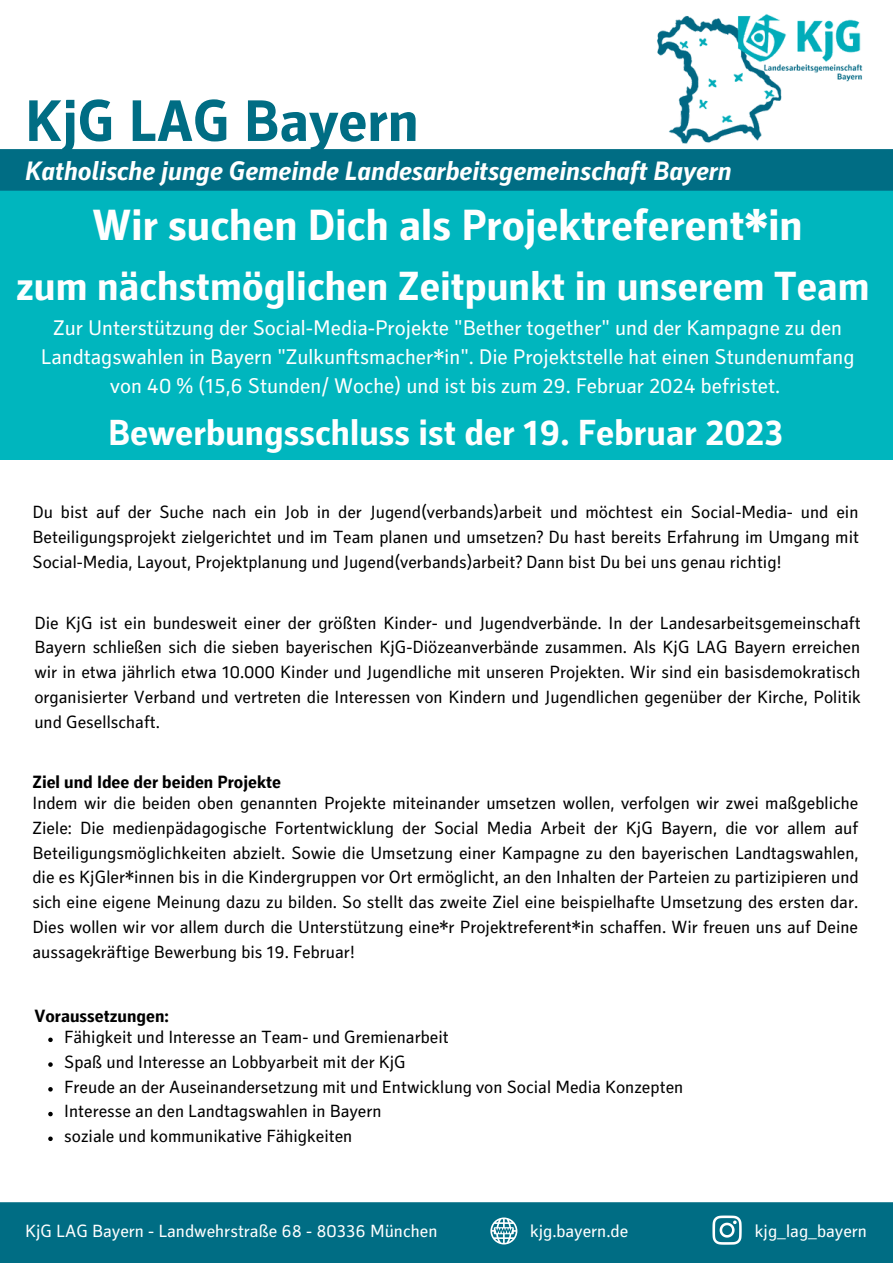
<style>
.page{position:relative;width:893px;height:1264px;background:#fff}
.page>*{position:absolute;margin:0;border:0;box-sizing:border-box;transform-origin:0 0}
.t1{font:700 59.25px "Secca Kj G";color:#006d84}
.t2{font:700 44.25px "Secca Kj G";color:#fff}
.t3{font:700 41.25px "Secca Kj G";color:#fff}
.t4{font:700 36.75px "Secca Kj G";color:#fff}
.t5{font:italic 700 27px "Secca Kj G";color:#fff}
.t6{font:21.6px/29.2px "Secca Kj G";color:#fff;text-align:center}
.t7{font:18px/24.8px "Secca Kj G";color:#000;text-align:justify}
.t8{font:18px "Secca Kj G";color:#fff}
.t9{font:700 18px "Secca Kj G";color:#000}
</style>
<div class="page">
<img style="left:657px;top:14px;width:206px;height:130px">
<div style="left:0;top:181px;width:892px;height:279px;background:#00b6be"></div>
<div style="left:0;top:149px;width:892px;height:42px;background:#006d84"></div>
<div style="left:0;top:1202px;width:892px;height:60px;background:#006d84"></div>
<svg style="left:490px;top:1217px;width:27px;height:27px"></svg>
<svg style="left:712px;top:1215px;width:29px;height:29px"></svg>
<svg style="left:48px;top:1037px;width:5px;height:5px"></svg>
<svg style="left:48px;top:1062px;width:5px;height:4px"></svg>
<svg style="left:48px;top:1087px;width:5px;height:4px"></svg>
<svg style="left:48px;top:1111px;width:5px;height:5px"></svg>
<svg style="left:48px;top:1136px;width:5px;height:4px"></svg>
<h1 class="t1" style="left:25px;top:99px;width:395px">KjG LAG Bayern</h1>
<h3 class="t5" style="left:25px;top:161px;width:708px">Katholische junge Gemeinde Landesarbeitsgemeinschaft Bayern</h3>
<h2 class="t2" style="left:92px;top:208px;width:711px">Wir suchen Dich als Projektreferent*in</h2>
<h3 class="t3" style="left:16px;top:270px;width:855px">zum nächstmöglichen Zeitpunkt in unserem Team</h3>
<p class="t6" style="left:41px;top:315px;width:815px">Zur Unterstützung der Social-Media-Projekte "Bether together" und der Kampagne zu den<br>Landtagswahlen in Bayern "Zulkunftsmacher*in". Die Projektstelle hat einen Stundenumfang von 40 % (15,6 Stunden/ Woche) und ist bis zum 29. Februar 2024 befristet.</p>
<h3 class="t4" style="left:108px;top:418px;width:677px">Bewerbungsschluss ist der 19. Februar 2023</h3>
<p class="t7" style="left:32px;top:502px;width:828px">Du bist auf der Suche nach ein Job in der Jugend(verbands)arbeit und möchtest ein Social-Media- und ein Beteiligungsprojekt zielgerichtet und im Team planen und umsetzen? Du hast bereits Erfahrung im Umgang mit Social-Media, Layout, Projektplanung und Jugend(verbands)arbeit? Dann bist Du bei uns genau richtig!</p>
<p class="t7" style="left:34px;top:612px;width:827px">Die KjG ist ein bundesweit einer der größten Kinder- und Jugendverbände. In der Landesarbeitsgemeinschaft Bayern schließen sich die sieben bayerischen KjG-Diözeanverbände zusammen. Als KjG LAG Bayern erreichen wir in etwa jährlich etwa 10.000 Kinder und Jugendliche mit unseren Projekten. Wir sind ein basisdemokratisch organisierter Verband und vertreten die Interessen von Kindern und Jugendlichen gegenüber der Kirche, Politik und Gesellschaft.</p>
<p class="t9" style="left:32px;top:775px;width:250px">Ziel und Idee der beiden Projekte</p>
<p class="t7" style="left:32px;top:793px;width:827px">Indem wir die beiden oben genannten Projekte miteinander umsetzen wollen, verfolgen wir zwei maßgebliche Ziele: Die medienpädagogische Fortentwicklung der Social Media Arbeit der KjG Bayern, die vor allem auf Beteiligungsmöglichkeiten abzielt. Sowie die Umsetzung einer Kampagne zu den bayerischen Landtagswahlen, die es KjGler*innen bis in die Kindergruppen vor Ort ermöglicht, an den Inhalten der Parteien zu partizipieren und sich eine eigene Meinung dazu zu bilden. So stellt das zweite Ziel eine beispielhafte Umsetzung des ersten dar.<br>Dies wollen wir vor allem durch die Unterstützung eine*r Projektreferent*in schaffen. Wir freuen uns auf Deine aussagekräftige Bewerbung bis 19. Februar!</p>
<p class="t9" style="left:34px;top:1009px;width:136px">Voraussetzungen:</p>
<p class="t7" style="left:64px;top:1027px;width:620px;text-align:left">Fähigkeit und Interesse an Team- und Gremienarbeit<br>Spaß und Interesse an Lobbyarbeit mit der KjG<br>Freude an der Auseinandersetzung mit und Entwicklung von Social Media Konzepten Interesse an den Landtagswahlen in Bayern<br>soziale und kommunikative Fähigkeiten</p>
<p class="t8" style="left:25px;top:1224px;width:414px">KjG LAG Bayern - Landwehrstraße 68 - 80336 München</p>
<p class="t8" style="left:530px;top:1224px;width:100px">kjg.bayern.de</p>
<p class="t8" style="left:754px;top:1224px;width:114px">kjg_lag_bayern</p>
</div>
